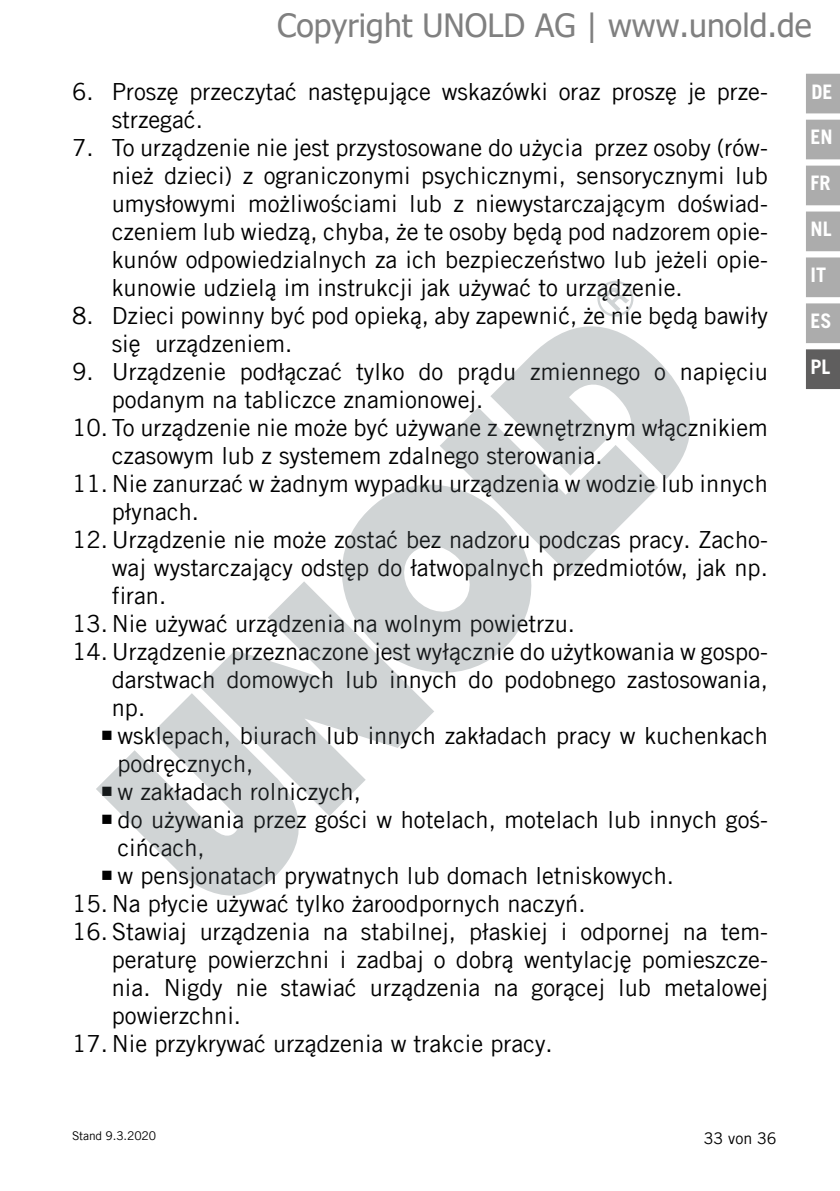
<style>
.page{position:relative;width:840px;height:1191px;background:#fff}
.page>*{position:absolute;margin:0;border:0;box-sizing:border-box;transform-origin:0 0}
.t1{font:32px "Tahoma";color:#808080}
.t2{font:23.6px/28px "Trade Gothic LT Com";color:#000}
.t3{font:700 20px "Trade Gothic LT Com";color:#fff}
.t4{font:16px "Trade Gothic LT Com";color:#000}
.t5{font:12px "Trade Gothic LT Com";letter-spacing:-.01em;color:#000}
</style>
<div class="page">
<div style="left:805px;top:74px;width:34px;height:39px;background:#acacac"></div>
<div style="left:805px;top:120px;width:34px;height:39px;background:#acacac"></div>
<div style="left:805px;top:166px;width:34px;height:39px;background:#acacac"></div>
<div style="left:805px;top:211px;width:34px;height:40px;background:#acacac;border:2px solid #acacac"></div>
<div style="left:805px;top:257px;width:34px;height:40px;background:#acacac;border:2px solid #acacac"></div>
<div style="left:805px;top:303px;width:34px;height:40px;background:#acacac;border:2px solid #acacac"></div>
<div style="left:805px;top:349px;width:34px;height:40px;background:#5f5e5e;border:2px solid #5f5e5e"></div>
<svg style="left:530px;top:326px;width:161px;height:153px;fill:#d0d4d5"></svg>
<svg style="left:440px;top:357px;width:218px;height:219px;fill:#d0d4d5"></svg>
<svg style="left:342px;top:447px;width:226px;height:226px;fill:#d0d4d5"></svg>
<svg style="left:199px;top:581px;width:235px;height:235px;fill:#d0d4d5"></svg>
<svg style="left:96px;top:690px;width:231px;height:206px;fill:#d0d4d5"></svg>
<svg style="left:597px;top:280px;width:37px;height:37px"></svg>
<svg style="left:102px;top:731px;width:9px;height:9px"></svg>
<svg style="left:102px;top:787px;width:9px;height:9px"></svg>
<svg style="left:102px;top:815px;width:9px;height:9px"></svg>
<svg style="left:102px;top:871px;width:9px;height:9px"></svg>
<h1 class="t1" style="left:277px;top:4px;width:535px">Copyright UNOLD AG | www.unold.de</h1>
<p class="t2" style="left:112px;top:77px;width:657px;text-indent:-40px">6. Proszę przeczytać następujące wskazówki oraz proszę je prze&shy;strzegać.</p>
<p class="t2" style="left:112px;top:133px;width:657px;text-align:justify;text-indent:-40px">7. To urządzenie nie jest przystosowane do użycia przez osoby (rów&shy;nież dzieci) z ograniczonymi psychicznymi, sensorycznymi lub umysłowymi możliwościami lub z niewystarczającym doświad&shy;czeniem lub wiedzą, chyba, że te osoby będą pod nadzorem opie&shy;kunów odpowiedzialnych za ich bezpieczeństwo lub jeżeli opie&shy;kunowie udzielą im instrukcji jak używać to urządzenie.</p>
<p class="t2" style="left:112px;top:301px;width:657px;text-indent:-40px">8. Dzieci powinny być pod opieką, aby zapewnić, że nie będą bawiły się urządzeniem.</p>
<p class="t2" style="left:112px;top:357px;width:657px;text-indent:-40px">9. Urządzenie podłączać tylko do prądu zmiennego o napięciu podanym na tabliczce znamionowej.</p>
<p class="t2" style="left:112px;top:413px;width:657px;text-indent:-40px">10. To urządzenie nie może być używane z zewnętrznym włącznikiem czasowym lub z systemem zdalnego sterowania.</p>
<p class="t2" style="left:112px;top:469px;width:657px;text-indent:-40px">11. Nie zanurzać w żadnym wypadku urządzenia w wodzie lub innych płynach.</p>
<p class="t2" style="left:112px;top:525px;width:657px;text-align:justify;text-indent:-40px">12. Urządzenie nie może zostać bez nadzoru podczas pracy. Zacho&shy;waj wystarczający odstęp do łatwopalnych przedmiotów, jak np. firan.</p>
<p class="t2" style="left:72px;top:609px;width:504px">13. Nie używać urządzenia na wolnym powietrzu.</p>
<p class="t2" style="left:112px;top:637px;width:657px;text-indent:-40px">14. Urządzenie przeznaczone jest wyłącznie do użytkowania w gospo&shy;darstwach domowych lub innych do podobnego zastosowania, np.<br>wsklepach, biurach lub innych zakładach pracy w kuchenkach podręcznych,<br>w zakładach rolniczych,<br>do używania przez gości w hotelach, motelach lub innych goś&shy;cińcach,<br>w pensjonatach prywatnych lub domach letniskowych.</p>
<p class="t2" style="left:72px;top:889px;width:514px">15. Na płycie używać tylko żaroodpornych naczyń.</p>
<p class="t2" style="left:112px;top:917px;width:657px;text-align:justify;text-indent:-40px">16. Stawiaj urządzenia na stabilnej, płaskiej i odpornej na tem&shy;peraturę powierzchni i zadbaj o dobrą wentylację pomieszcze&shy;nia. Nigdy nie stawiać urządzenia na gorącej lub metalowej powierzchni.</p>
<p class="t2" style="left:72px;top:1029px;width:482px">17. Nie przykrywać urządzenia w trakcie pracy.</p>
<p class="t5" style="left:72px;top:1128px;width:85px">Stand 9.3.2020</p>
<p class="t4" style="left:703px;top:1128px;width:74px">33 von 36</p>
<p class="t3" style="left:811px;top:80px;width:23px">DE</p>
<p class="t3" style="left:810px;top:125px;width:24px">EN</p>
<p class="t3" style="left:810px;top:171px;width:21px">FR</p>
<p class="t3" style="left:810px;top:217px;width:23px">NL</p>
<p class="t3" style="left:810px;top:262px;width:17px">IT</p>
<p class="t3" style="left:810px;top:308px;width:23px">ES</p>
<p class="t3" style="left:810px;top:354px;width:21px">PL</p>
</div>
